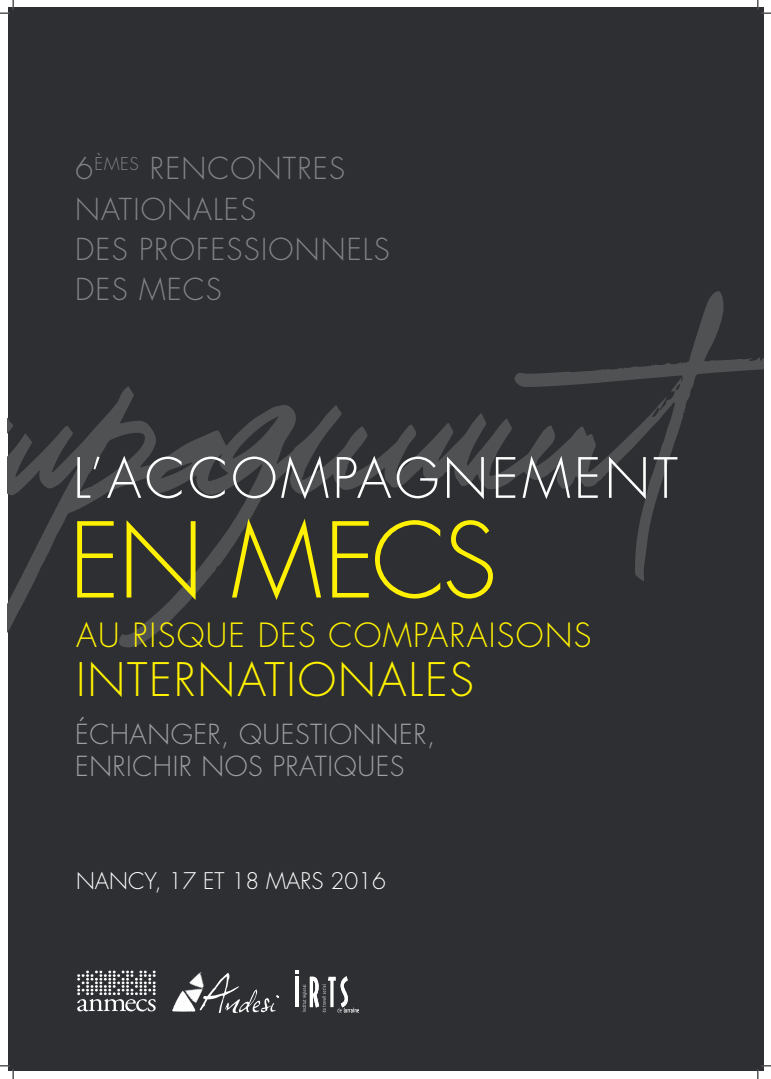
<style>
.page{position:relative;width:771px;height:1079px;background:#fff}
.page>*{position:absolute;margin:0;border:0;box-sizing:border-box;transform-origin:0 0}
.t1{font:300 101.25px "Futura";letter-spacing:-.03em;color:#fff101}
.t2{font:300 54.06px "Futura";letter-spacing:.06em;color:#fff}
.t3{font:300 45px "Futura";letter-spacing:.04em;color:#fff101}
.t4{font:300 32.5px "Futura";letter-spacing:.04em;color:#fff101}
.t5{font:300 29.44px/40.2px "Futura";letter-spacing:.04em;color:#818385}
.t6{font:300 26.94px/32.3px "Futura";letter-spacing:.02em;color:#9d9fa2}
.t7{font:300 22.31px "Futura";color:#fff}
</style>
<div class="page">
<div style="left:8px;top:8px;width:755px;height:1063px;background:#2d2f32"></div>
<svg style="left:8px;top:291px;width:755px;height:357px"></svg>
<svg style="left:200px;top:973px;width:79px;height:39px"></svg>
<img style="left:196px;top:991px;width:8px;height:12px">
<img style="left:172px;top:990px;width:24px;height:22px">
<img style="left:187px;top:972px;width:23px;height:19px">
<svg style="left:77px;top:970px;width:79px;height:41px"></svg>
<svg style="left:295px;top:970px;width:64px;height:42px"></svg>
<svg style="left:0;top:0;width:14px;height:14px"></svg>
<svg style="left:0;top:1065px;width:14px;height:14px"></svg>
<svg style="left:757px;top:0;width:13px;height:14px"></svg>
<svg style="left:757px;top:1065px;width:13px;height:14px"></svg>
<p class="t5" style="left:75px;top:149px;width:316px">6<sup>ÈMES</sup> RENCONTRES<br>NATIONALES<br>DES PROFESSIONNELS<br>DES MECS</p>
<h2 class="t2" style="left:73px;top:443px;width:606px">L’ACCOMPAGNEMENT</h2>
<h1 class="t1" style="left:69px;top:495px;width:429px">EN MECS</h1>
<p class="t4" style="left:76px;top:614px;width:516px">AU RISQUE DES COMPARAISONS</p>
<h3 class="t3" style="left:76px;top:651px;width:399px">INTERNATIONALES</h3>
<p class="t6" style="left:75px;top:718px;width:361px">ÉCHANGER, QUESTIONNER,<br>ENRICHIR NOS PRATIQUES</p>
<p class="t7" style="left:76px;top:866px;width:311px">NANCY, 17 ET 18 MARS 2016</p>
</div>
